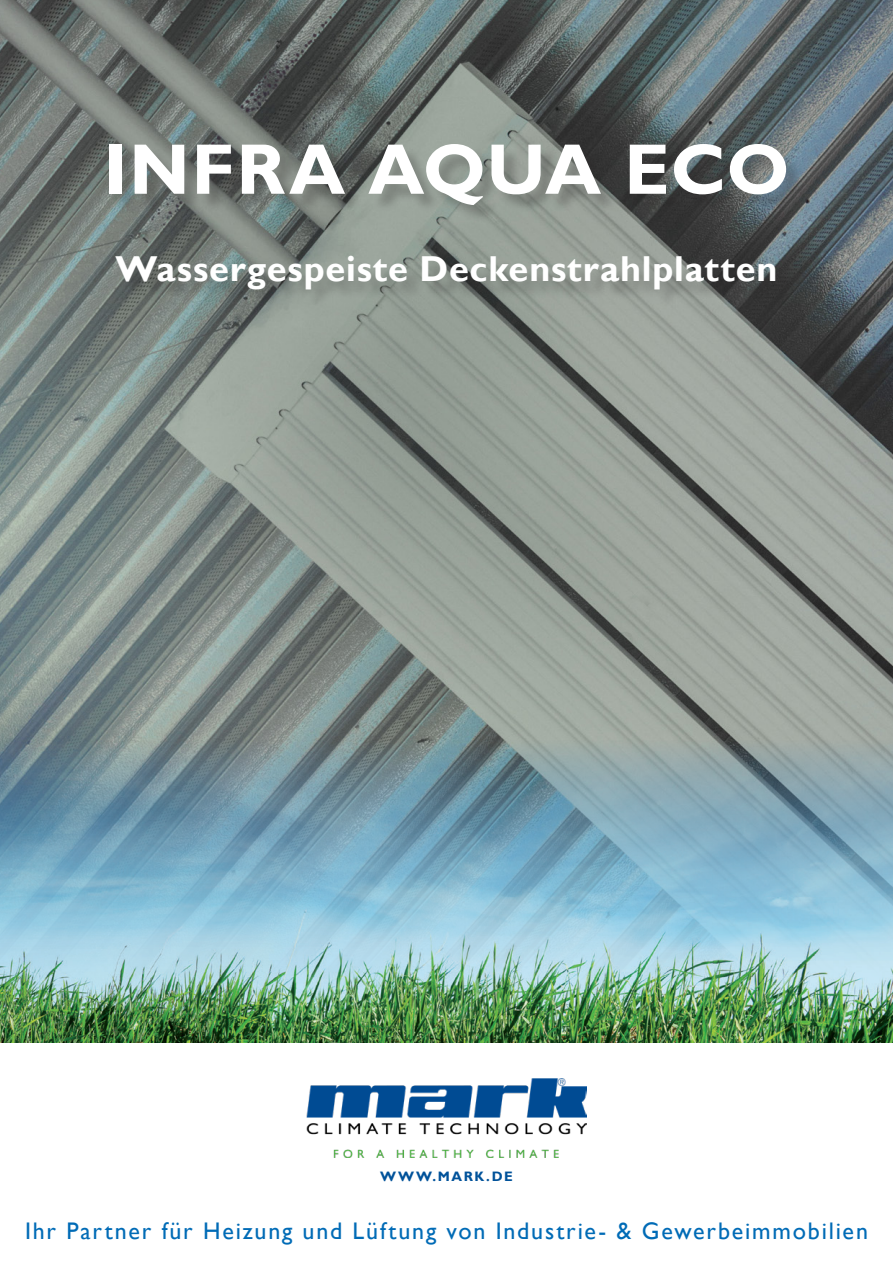
<style>
.page{position:relative;width:893px;height:1263px;background:#fff}
.page>*{position:absolute;margin:0;border:0;box-sizing:border-box;transform-origin:0 0}
.t1{font:700 72px "Gill Sans";letter-spacing:.01em;color:#fff}
.t2{font:700 36px "Gill Sans";letter-spacing:.02em;color:#fff}
.t3{font:24px "Gill Sans";letter-spacing:.075em;color:#006bb6}
.t4{font:700 13.65px "Gill Sans";letter-spacing:.11em;color:#01529a}
</style>
<div class="page">
<img style="left:0;top:0;width:893px;height:1043px">
<div style="left:112px;top:147px;width:692px;height:161px;background:#231f20;opacity:.25"></div>
<img style="left:306px;top:1078px;width:281px;height:79px">
<p class="t1" style="left:104px;top:126px;width:687px">INFRA AQUA ECO</p>
<p class="t2" style="left:116px;top:247px;width:663px">Wassergespeiste Deckenstrahlplatten</p>
<p class="t4" style="left:380px;top:1168px;width:134px">WWW.MARK.DE</p>
<p class="t3" style="left:25px;top:1217px;width:845px">Ihr Partner für Heizung und Lüftung von Industrie- &amp; Gewerbeimmobilien</p>
</div>
